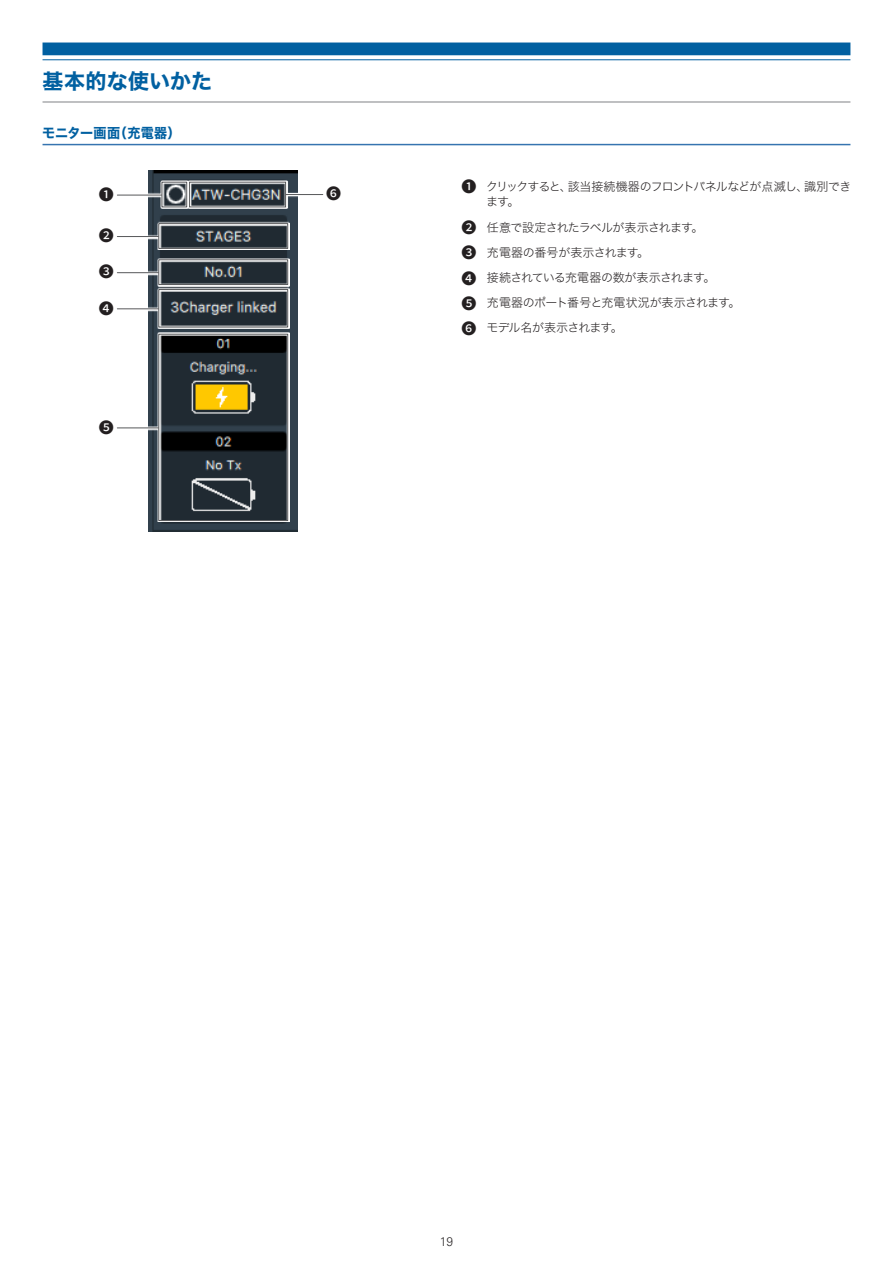
<style>
.page{position:relative;width:893px;height:1263px;background:#fff}
.page>*{position:absolute;margin:0;border:0;box-sizing:border-box;transform-origin:0 0}
.t1{font:21px "Hira Kaku Std W7";letter-spacing:.01em;color:#0160a1}
.t2{font:500 15px "Source Han Sans JP";color:#231f20}
.t3{font:13.5px "Hira Kaku Std W7";letter-spacing:.025em;color:#0160a1}
.t4{font:12px/25px "Hira Kaku Std W2";letter-spacing:-.05em;color:#231f20}
.t5{font:12px/15px "Hira Kaku Std W2";letter-spacing:-.07em;color:#231f20}
.t6{font:300 12px "Univers Next Pro";color:#231f20}
.s1{font-family:"Source Han Sans JP";font-weight:500;font-size:15px}
</style>
<div class="page">
<div style="left:43px;top:43px;width:807px;height:12px;background:#0160a1"></div>
<hr style="left:43px;top:59px;width:807px;height:1px;background:#0160a1">
<hr style="left:43px;top:102px;width:807px;height:1px;background:#808285">
<hr style="left:43px;top:144px;width:807px;height:1px;background:#3674b0">
<img style="left:149px;top:170px;width:149px;height:361px">
<svg style="left:117px;top:180px;width:71px;height:29px"></svg>
<div style="left:162px;top:182px;width:25px;height:25px;border:1px solid #57585a"></div>
<hr style="left:117px;top:195px;width:45px;height:1px;background:#57585a">
<svg style="left:117px;top:258px;width:173px;height:28px;fill:#242e36"></svg>
<div style="left:158px;top:259px;width:130px;height:26px;border:1px solid #57585a"></div>
<hr style="left:117px;top:272px;width:41px;height:1px;background:#57585a">
<svg style="left:148px;top:222px;width:142px;height:28px;background:#485158"></svg>
<div style="left:158px;top:223px;width:130px;height:26px;border:1px solid #57585a"></div>
<hr style="left:117px;top:236px;width:41px;height:1px;background:#57585a">
<img style="left:117px;top:288px;width:173px;height:41px">
<div style="left:158px;top:289px;width:130px;height:38px;border:1px solid #57585a"></div>
<hr style="left:117px;top:308px;width:41px;height:1px;background:#57585a">
<svg style="left:117px;top:332px;width:173px;height:190px"></svg>
<div style="left:158px;top:334px;width:130px;height:187px;border:1px solid #57585a"></div>
<hr style="left:117px;top:427px;width:41px;height:1px;background:#57585a">
<svg style="left:188px;top:180px;width:136px;height:29px"></svg>
<hr style="left:286px;top:194px;width:37px;height:1px;background:#57585a">
<div style="left:189px;top:182px;width:97px;height:25px;border:1px solid #57585a"></div>
<h1 class="t1" style="left:43px;top:65px;width:171px">基本的な使いかた</h1>
<p class="t3" style="left:42px;top:122px;width:140px">モニター画面（充電器）</p>
<p class="t2" style="left:99px;top:186px;width:16px">❶</p>
<p class="t2" style="left:99px;top:227px;width:16px">❷</p>
<p class="t2" style="left:99px;top:263px;width:16px">❸</p>
<p class="t2" style="left:99px;top:300px;width:16px">❹</p>
<p class="t2" style="left:99px;top:419px;width:16px">❺</p>
<p class="t2" style="left:326px;top:185px;width:16px">❻</p>
<p class="t5" style="left:486px;top:179px;width:367px;text-indent:-25px"><span class="s1">❶</span> クリックすると、該当接続機器のフロントパネルなどが点滅し、識別できます。</p>
<p class="t4" style="left:461px;top:215px;width:281px"><span class="s1">❷</span> 任意で設定されたラベルが表示されます。<br><span class="s1">❸</span> 充電器の番号が表示されます。<br><span class="s1">❹</span> 接続されている充電器の数が表示されます。<br><span class="s1">❺</span> 充電器のポート番号と充電状況が表示されます。<br><span class="s1">❻</span> モデル名が表示されます。</p>
<p class="t6" style="left:440px;top:1235px;width:15px">19</p>
</div>
